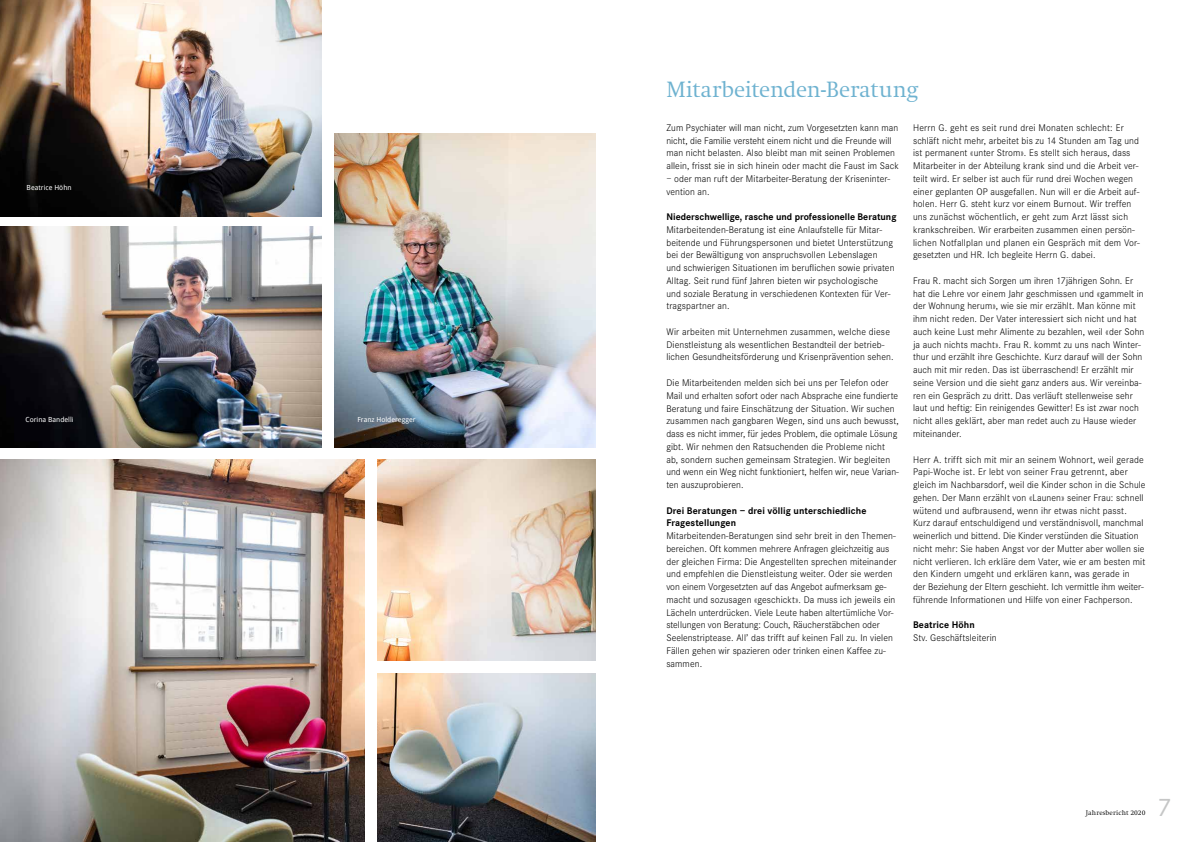
<style>
.page{position:relative;width:1191px;height:842px;background:#fff}
.page>*{position:absolute;margin:0;border:0;box-sizing:border-box;transform-origin:0 0}
.t1{font:26.3px "Corporate S";color:#c5c6c6}
.t2{font:300 23px "Swift";letter-spacing:-.005em;color:#6eb2d0}
.t3{font:300 10px/12.8px "Corporate S";letter-spacing:.01em;color:#000}
.t4{font:700 10px/12.7px "Corporate S";letter-spacing:.005em;color:#000}
.t5{font:7px "Droid Sans";color:#fff}
.t6{font:300 7px "Swift";letter-spacing:.015em;color:#000}
</style>
<div class="page">
<img style="left:0;top:0;width:322px;height:216px">
<img style="left:334px;top:133px;width:261px;height:315px">
<img style="left:0;top:459px;width:595px;height:383px">
<img style="left:0;top:227px;width:322px;height:221px">
<div style="left:371px;top:661px;width:233px;height:12px;background:#fff"></div>
<div style="left:365px;top:455px;width:11px;height:387px;background:#fff"></div>
<p class="t5" style="left:27px;top:183px;width:46px">Beatrice Höhn</p>
<p class="t5" style="left:26px;top:415px;width:50px">Corina Bandelli</p>
<p class="t5" style="left:357px;top:415px;width:60px">Franz Holderegger</p>
<h2 class="t2" style="left:666px;top:77px;width:254px">Mitarbeitenden-Beratung</h2>
<p class="t3" style="left:666px;top:121px;width:234px">Zum Psychiater will man nicht, zum Vorgesetzten kann man nicht, die Familie versteht einem nicht und die Freunde will man nicht belasten. Also bleibt man mit seinen Problemen allein, frisst sie in sich hinein oder macht die Faust im Sack</p>
<p class="t3" style="left:666px;top:172px;width:225px">– oder man ruft der Mitarbeiter-Beratung der Kriseninter&shy;vention an.</p>
<p class="t4" style="left:666px;top:211px;width:232px">Niederschwellige, rasche und professionelle Beratung</p>
<p class="t3" style="left:666px;top:223px;width:230px">Mitarbeitenden-Beratung ist eine Anlaufstelle für Mitar&shy;beitende und Führungspersonen und bietet Unterstützung bei der Bewältigung von anspruchsvollen Lebenslagen und schwierigen Situationen im beruflichen sowie privaten Alltag. Seit rund fünf Jahren bieten wir psychologische und soziale Beratung in verschiedenen Kontexten für Ver&shy;tragspartner an.</p>
<p class="t3" style="left:666px;top:325px;width:229px">Wir arbeiten mit Unternehmen zusammen, welche diese<br>Dienstleistung als wesentlichen Bestandteil der betrieb&shy;lichen Gesundheitsförderung und Krisenprävention sehen.</p>
<p class="t3" style="left:666px;top:376px;width:234px">Die Mitarbeitenden melden sich bei uns per Telefon oder Mail und erhalten sofort oder nach Absprache eine fundierte Beratung und faire Einschätzung der Situation. Wir suchen zusammen nach gangbaren Wegen, sind uns auch bewusst, dass es nicht immer, für jedes Problem, die optimale Lösung gibt. Wir nehmen den Ratsuchenden die Probleme nicht ab, sondern suchen gemeinsam Strategien. Wir begleiten und wenn ein Weg nicht funktioniert, helfen wir, neue Varian&shy;ten auszuprobieren.</p>
<p class="t4" style="left:666px;top:504px;width:202px">Drei Beratungen – drei völlig unterschiedliche<br>Fragestellungen</p>
<p class="t3" style="left:666px;top:529px;width:232px">Mitarbeitenden-Beratungen sind sehr breit in den Themen&shy;bereichen. Oft kommen mehrere Anfragen gleichzeitig aus der gleichen Firma: Die Angestellten sprechen miteinander und empfehlen die Dienstleistung weiter. Oder sie werden von einem Vorgesetzten auf das Angebot aufmerksam ge&shy;macht und sozusagen «geschickt». Da muss ich jeweils ein Lächeln unterdrücken. Viele Leute haben altertümliche Vor&shy;stellungen von Beratung: Couch, Räucherstäbchen oder Seelenstriptease. All’ das trifft auf keinen Fall zu. In vielen Fällen gehen wir spazieren oder trinken einen Kaffee zu&shy;sammen.</p>
<p class="t3" style="left:913px;top:121px;width:228px">Herrn G. geht es seit rund drei Monaten schlecht: Er schläft nicht mehr, arbeitet bis zu 14 Stunden am Tag und ist permanent «unter Strom». Es stellt sich heraus, dass Mitarbeiter in der Abteilung krank sind und die Arbeit ver&shy;teilt wird. Er selber ist auch für rund drei Wochen wegen einer geplanten OP ausgefallen. Nun will er die Arbeit auf&shy;holen. Herr G. steht kurz vor einem Burnout. Wir treffen uns zunächst wöchentlich, er geht zum Arzt lässt sich krankschreiben. Wir erarbeiten zusammen einen persön&shy;lichen Notfallplan und planen ein Gespräch mit dem Vor&shy;gesetzten und HR. Ich begleite Herrn G. dabei.</p>
<p class="t3" style="left:913px;top:274px;width:233px">Frau R. macht sich Sorgen um ihren 17jährigen Sohn. Er hat die Lehre vor einem Jahr geschmissen und «gammelt in der Wohnung herum», wie sie mir erzählt. Man könne mit ihm nicht reden. Der Vater interessiert sich nicht und hat auch keine Lust mehr Alimente zu bezahlen, weil «der Sohn ja auch nichts macht». Frau R. kommt zu uns nach Winter&shy;thur und erzählt ihre Geschichte. Kurz darauf will der Sohn auch mit mir reden. Das ist überraschend! Er erzählt mir seine Version und die sieht ganz anders aus. Wir vereinba&shy;ren ein Gespräch zu dritt. Das verläuft stellenweise sehr laut und heftig: Ein reinigendes Gewitter! Es ist zwar noch nicht alles geklärt, aber man redet auch zu Hause wieder miteinander.</p>
<p class="t3" style="left:913px;top:453px;width:234px">Herr A. trifft sich mit mir an seinem Wohnort, weil gerade Papi-Woche ist. Er lebt von seiner Frau getrennt, aber gleich im Nachbarsdorf, weil die Kinder schon in die Schule gehen. Der Mann erzählt von «Launen» seiner Frau: schnell wütend und aufbrausend, wenn ihr etwas nicht passt.<br>Kurz darauf entschuldigend und verständnisvoll, manchmal weinerlich und bittend. Die Kinder verstünden die Situation nicht mehr: Sie haben Angst vor der Mutter aber wollen sie nicht verlieren. Ich erkläre dem Vater, wie er am besten mit den Kindern umgeht und erklären kann, was gerade in<br>der Beziehung der Eltern geschieht. Ich vermittle ihm weiter&shy;führende Informationen und Hilfe von einer Fachperson.</p>
<p class="t4" style="left:913px;top:619px;width:63px">Beatrice Höhn</p>
<p class="t3" style="left:913px;top:632px;width:85px">Stv. Geschäftsleiterin</p>
<p class="t6" style="left:1085px;top:809px;width:61px">Jahresbericht 2020</p>
<h1 class="t1" style="left:1158px;top:792px;width:16px">7</h1>
</div>
